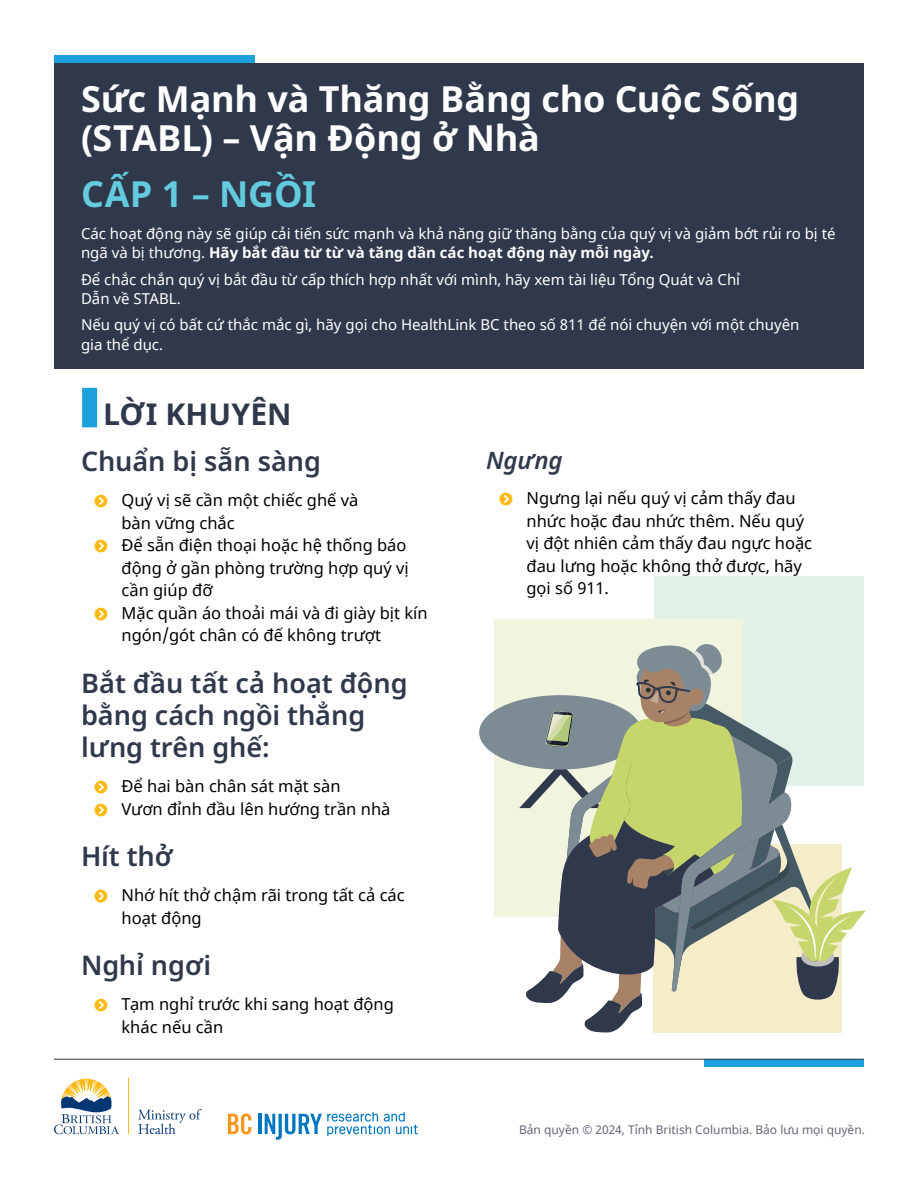
<style>
.page{position:relative;width:918px;height:1188px;background:#fff}
.page>*{position:absolute;margin:0;border:0;box-sizing:border-box;transform-origin:0 0}
.Heading_1_-_Noto{font:700 36px/39px "Noto Sans";letter-spacing:-.005em;color:#fff}
.Heading_1_-_Noto-2{font:700 36px "Noto Sans";letter-spacing:-.005em;color:#64cade}
.Heading_2_-_Noto{font:700 30px "Noto Sans";letter-spacing:.01em;color:#30384b}
.Heading_3_-_Noto_copy_no_side_bar{font:600 27px/32.4px "Noto Sans";letter-spacing:-.005em;color:#30384b}
.Heading_3_-_Noto_no_side_bar_second_colu{font:italic 600 24px "Noto Sans";letter-spacing:-.005em;color:#30384b}
.t1{font:16.5px/22.5px "Noto Sans";color:#000}
.Body_-_Noto{font:15px/19.5px "Noto Sans";color:#fff}
.t2{font:12px "Noto Sans";color:#676777}
.s1{font-weight:700}
</style>
<div class="page">
<div style="left:54px;top:55px;width:200px;height:8px;background:#1da1dc"></div>
<div style="left:54px;top:63px;width:810px;height:305px;background:#30384b"></div>
<div style="left:704px;top:1059px;width:160px;height:8px;background:#1da1dc"></div>
<svg style="left:228px;top:1113px;width:23px;height:21px"></svg>
<hr style="left:258px;top:1114px;width:3px;height:20px;background:#0076c0">
<svg style="left:265px;top:1112px;width:153px;height:28px"></svg>
<svg style="left:138px;top:1109px;width:64px;height:25px"></svg>
<svg style="left:54px;top:1079px;width:65px;height:55px"></svg>
<hr style="left:128px;top:1079px;width:1px;height:55px;background:#fdb913">
<hr style="left:54px;top:1059px;width:810px;height:1px;background:#30384b">
<div style="left:82px;top:388px;width:15px;height:39px;background:#1da1dc"></div>
<div style="left:654px;top:576px;width:210px;height:209px;background:#e1f1e7"></div>
<div style="left:494px;top:619px;width:249px;height:298px;background:#f1f4de"></div>
<div style="left:479px;top:695px;width:163px;height:75px;background:#7d8c94;border-radius:50%"></div>
<svg style="left:512px;top:644px;width:354px;height:388px"></svg>
<p class="Heading_1_-_Noto" style="left:81px;top:80px;width:720px">Sức Mạnh và Thăng Bằng cho Cuộc Sống (STABL) – Vận Động ở Nhà</p>
<p class="Heading_1_-_Noto-2" style="left:81px;top:173px;width:237px">CẤP 1 – NGỒI</p>
<p class="Body_-_Noto" style="left:81px;top:224px;width:756px">Các hoạt động này sẽ giúp cải tiến sức mạnh và khả năng giữ thăng bằng của quý vị và giảm bớt rủi ro bị té ngã và bị thương. <span class="s1">Hãy bắt đầu từ từ và tăng dần các hoạt động này mỗi ngày.</span></p>
<p class="Body_-_Noto" style="left:81px;top:270px;width:661px">Để chắc chắn quý vị bắt đầu từ cấp thích hợp nhất với mình, hãy xem tài liệu Tổng Quát và Chỉ<br>Dẫn về STABL.</p>
<p class="Body_-_Noto" style="left:81px;top:316px;width:720px">Nếu quý vị có bất cứ thắc mắc gì, hãy gọi cho HealthLink BC theo số 811 để nói chuyện với một chuyên gia thể dục.</p>
<p class="Heading_2_-_Noto" style="left:103px;top:397px;width:190px">LỜI KHUYÊN</p>
<p class="Heading_3_-_Noto_copy_no_side_bar" style="left:81px;top:446px;width:241px">Chuẩn bị sẵn sàng</p>
<p class="t1" style="left:122px;top:490px;width:239px">Quý vị sẽ cần một chiếc ghế và bàn vững chắc</p>
<p class="t1" style="left:122px;top:535px;width:289px">Để sẵn điện thoại hoặc hệ thống báo động ở gần phòng trường hợp quý vị cần giúp đỡ</p>
<p class="t1" style="left:122px;top:602px;width:308px">Mặc quần áo thoải mái và đi giày bịt kín ngón/gót chân có đế không trượt</p>
<p class="Heading_3_-_Noto_copy_no_side_bar" style="left:81px;top:667px;width:328px">Bắt đầu tất cả hoạt động bằng cách ngồi thẳng lưng trên ghế:</p>
<p class="t1" style="left:122px;top:776px;width:221px">Để hai bàn chân sát mặt sàn</p>
<p class="t1" style="left:122px;top:798px;width:270px">Vươn đỉnh đầu lên hướng trần nhà</p>
<p class="Heading_3_-_Noto_copy_no_side_bar" style="left:81px;top:841px;width:93px">Hít thở</p>
<p class="t1" style="left:122px;top:885px;width:285px">Nhớ hít thở chậm rãi trong tất cả các hoạt động</p>
<p class="Heading_3_-_Noto_copy_no_side_bar" style="left:81px;top:950px;width:132px">Nghỉ ngơi</p>
<p class="t1" style="left:122px;top:994px;width:274px">Tạm nghỉ trước khi sang hoạt động khác nếu cần</p>
<p class="Heading_3_-_Noto_no_side_bar_second_colu" style="left:486px;top:444px;width:78px">Ngưng</p>
<p class="t1" style="left:526px;top:488px;width:287px">Ngưng lại nếu quý vị cảm thấy đau nhức hoặc đau nhức thêm. Nếu quý vị đột nhiên cảm thấy đau ngực hoặc đau lưng hoặc không thở được, hãy gọi số 911.</p>
<p class="t2" style="left:519px;top:1121px;width:347px">Bản quyền © 2024, Tỉnh British Columbia. Bảo lưu mọi quyền.</p>
</div>
